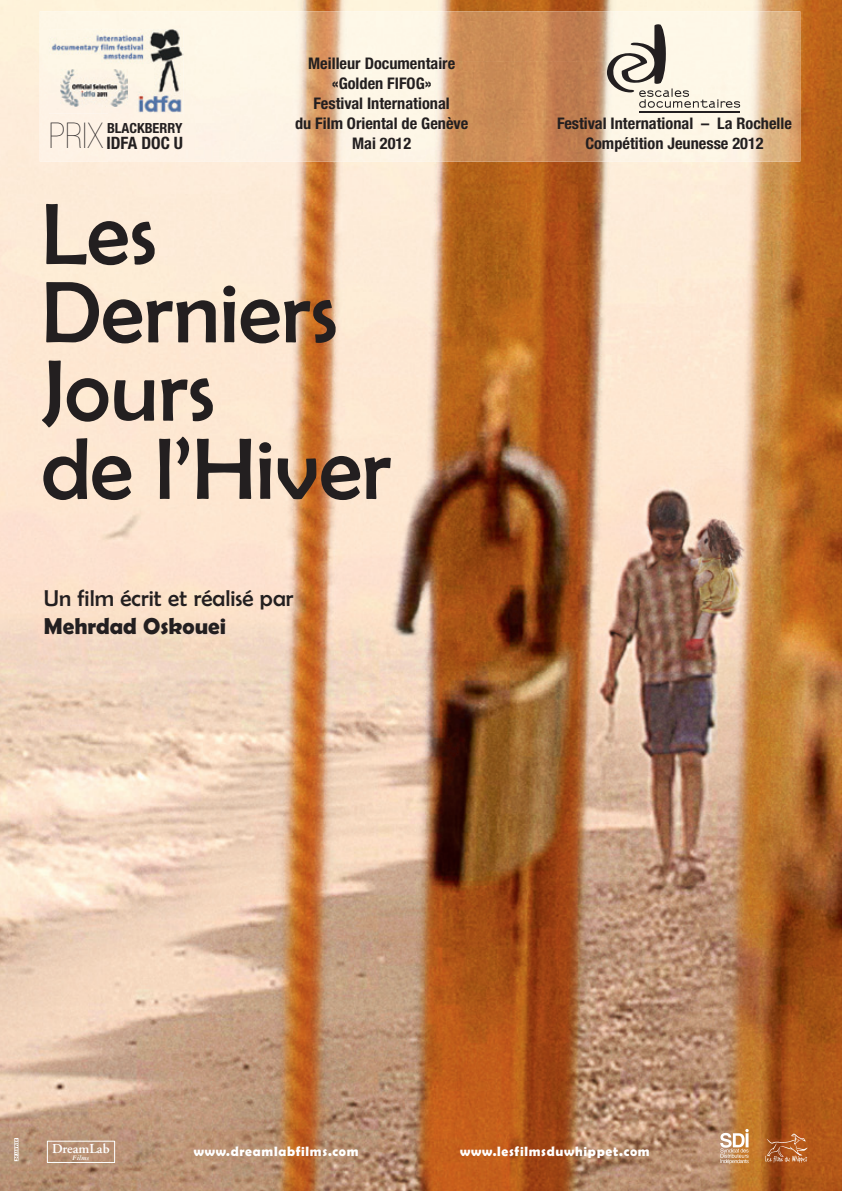
<style>
.page{position:relative;width:842px;height:1191px;background:#fff}
.page>*{position:absolute;margin:0;border:0;box-sizing:border-box;transform-origin:0 0}
.t1{font:88px/78.2px "Berlin Sans";color:#231f20}
.t2{font:23px "Berlin Sans";color:#231f20}
.t3{font:600 23px "Berlin Sans";color:#231f20}
.t4{font:700 condensed 17px "Helvetica Neue LT Std";color:#231f20}
.t5{font:700 condensed 16px/20px "Helvetica Neue LT Std";color:#231f20;text-align:center}
.t6{font:700 condensed 14px "Helvetica Neue LT Std";color:#231f20}
.t7{font:600 13.6px "Berlin Sans";letter-spacing:.05em;color:#fff}
.t8{font:600 13.6px "Adobe Garamond";color:#fff}
.t9{font:italic 700 7.2px "Garamond 3 LT Std";color:#fff}
.s1{font-weight:200;font-size:35.6px}
</style>
<div class="page">
<img style="left:0;top:0;width:842px;height:1191px">
<img style="left:40px;top:11px;width:760px;height:50px">
<div style="left:40px;top:61px;width:68px;height:101px;background:#fef2e5"></div>
<img style="left:178px;top:61px;width:622px;height:101px">
<div style="left:108px;top:113px;width:70px;height:49px;background:#fef2e5"></div>
<img style="left:11px;top:1128px;width:14px;height:34px">
<img style="left:765px;top:1133px;width:42px;height:30px">
<img style="left:719px;top:1128px;width:32px;height:36px">
<div style="left:47px;top:1140px;width:68px;height:22px;border:1px solid #fff"></div>
<img style="left:49px;top:29px;width:134px;height:84px">
<img style="left:60px;top:69px;width:67px;height:37px">
<hr style="left:639px;top:111px;width:101px;height:2px;background:#231f20">
<svg style="left:607px;top:24px;width:133px;height:84px;background:#ddd7c9"></svg>
<p class="t6" style="left:107px;top:119px;width:77px">BLACKBERRY</p>
<p class="t4" style="left:49px;top:132px;width:136px"><span class="s1">PRIX</span> IDFA DOC U</p>
<p class="t5" style="left:295px;top:53px;width:175px">Meilleur Documentaire «Golden FIFOG»<br>Festival International<br>du Film Oriental de Genève<br>Mai 2012</p>
<h1 class="t1" style="left:42px;top:195px;width:351px">Les<br>Derniers<br>Jours<br>de l’Hiver</h1>
<h2 class="t2" style="left:44px;top:585px;width:251px">Un film écrit et réalisé par</h2>
<h2 class="t3" style="left:44px;top:612px;width:184px">Mehrdad Oskouei</h2>
<p class="t5" style="left:557px;top:113px;width:236px">Festival International – La Rochelle<br>Compétition Jeunesse 2012</p>
<p class="t8" style="left:52px;top:1141px;width:59px">DreamLab</p>
<p class="t9" style="left:72px;top:1153px;width:18px">Films</p>
<p class="t7" style="left:194px;top:1143px;width:166px">www.dreamlabfilms.com</p>
<p class="t7" style="left:460px;top:1143px;width:191px">www.lesfilmsduwhippet.com</p>
</div>
